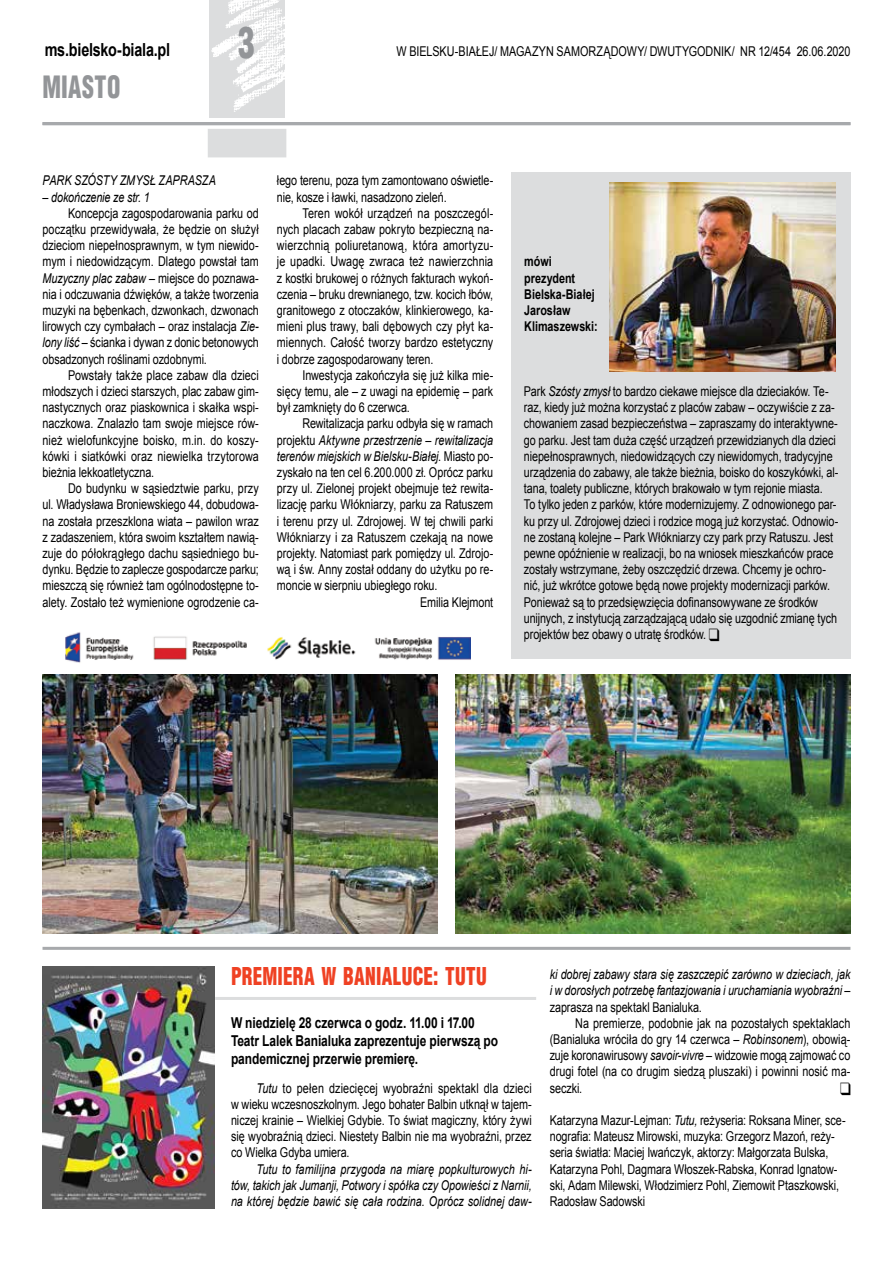
<style>
.page{position:relative;width:893px;height:1263px;background:#fff}
.page>*{position:absolute;margin:0;border:0;box-sizing:border-box;transform-origin:0 0}
.t1{font:900 42px "Switzerland Cond";color:#939598;scale:.8 1}
.t2{font:900 30px "Switzerland Cond";letter-spacing:.02em;color:#939598;scale:.8 1}
.t3{font:900 24px "Switzerland Cond";letter-spacing:.01em;color:#ef4123;scale:.8 1}
.t4{font:700 18px "Arial";letter-spacing:-.015em;color:#000;scale:.8 1}
.t5{font:700 15px/18px "Arial";letter-spacing:-.005em;color:#000;scale:.8 1}
.t6{font:13.5px/16.2px "Arial";letter-spacing:-.005em;color:#000;text-align:justify;scale:.8 1}
.t7{font:italic 13.5px/16.2px "Arial";letter-spacing:-.005em;color:#000;text-align:justify;scale:.8 1}
.t8{font:700 13.5px/16.2px "Arial";color:#000;scale:.8 1}
.s1{font-style:italic}
.s2{font-style:normal}
</style>
<div class="page">
<img style="left:209px;top:0;width:76px;height:117px">
<div style="left:208px;top:129px;width:78px;height:28px;background:#dcddde"></div>
<hr style="left:43px;top:122px;width:807px;height:3px;background:#a7a9ac">
<img style="left:43px;top:674px;width:394px;height:260px">
<img style="left:455px;top:674px;width:395px;height:260px">
<div style="left:511px;top:172px;width:339px;height:486px;background:#dcddde"></div>
<img style="left:43px;top:966px;width:172px;height:243px">
<hr style="left:215px;top:997px;width:321px;height:3px;background:#dcddde">
<hr style="left:43px;top:947px;width:807px;height:3px;background:#a7a9ac">
<img style="left:66px;top:632px;width:404px;height:31px">
<img style="left:609px;top:182px;width:226px;height:189px">
<h1 class="t1" style="left:238px;top:16px;width:22px">3</h1>
<h3 class="t4" style="left:45px;top:37px;width:158px">ms.bielsko-biala.pl</h3>
<p class="t6" style="left:396px;top:43px;width:569px">W BIELSKU-BIAŁEJ/ MAGAZYN SAMORZĄDOWY/ DWUTYGODNIK/ NR 12/454 26.06.2020</p>
<h2 class="t2" style="left:43px;top:68px;width:99px">MIASTO</h2>
<p class="t7" style="left:43px;top:172px;width:218px">PARK SZÓSTY ZMYSŁ ZAPRASZA</p>
<p class="t7" style="left:43px;top:189px;width:136px">– dokończenie ze str. 1</p>
<p class="t6" style="left:43px;top:205px;width:272px;text-indent:26px">Koncepcja zagospodarowania parku od początku przewidywała, że będzie on służył dzieciom niepełnosprawnym, w tym niewido&shy;mym i niedowidzącym. Dlatego powstał tam <span class="s1">Muzyczny plac zabaw</span> – miejsce do poznawa&shy;nia i odczuwania dźwięków, a także tworzenia muzyki na bębenkach, dzwonkach, dzwonach lirowych czy cymbałach – oraz instalacja <span class="s1">Zie&shy;lony liść</span> – ścianka i dywan z donic betonowych obsadzonych roślinami ozdobnymi.</p>
<p class="t6" style="left:43px;top:367px;width:272px;text-indent:26px">Powstały także place zabaw dla dzieci młodszych i dzieci starszych, plac zabaw gim&shy;nastycznych oraz piaskownica i skałka wspi&shy;naczkowa. Znalazło tam swoje miejsce rów&shy;nież wielofunkcyjne boisko, m.in. do koszy&shy;kówki i siatkówki oraz niewielka trzytorowa bieżnia lekkoatletyczna.</p>
<p class="t6" style="left:43px;top:480px;width:272px;text-indent:26px">Do budynku w sąsiedztwie parku, przy ul. Władysława Broniewskiego 44, dobudowa&shy;na została przeszklona wiata – pawilon wraz z zadaszeniem, która swoim kształtem nawią&shy;zuje do półokrągłego dachu sąsiedniego bu&shy;dynku. Będzie to zaplecze gospodarcze parku; mieszczą się również tam ogólnodostępne to&shy;alety. Zostało też wymienione ogrodzenie ca-</p>
<p class="t6" style="left:277px;top:172px;width:272px">łego terenu, poza tym zamontowano oświetle&shy;nie, kosze i ławki, nasadzono zieleń.</p>
<p class="t6" style="left:277px;top:205px;width:272px;text-indent:26px">Teren wokół urządzeń na poszczegól&shy;nych placach zabaw pokryto bezpieczną na&shy;wierzchnią poliuretanową, która amortyzu&shy;je upadki. Uwagę zwraca też nawierzchnia z kostki brukowej o różnych fakturach wykoń&shy;czenia – bruku drewnianego, tzw. kocich łbów, granitowego z otoczaków, klinkierowego, ka&shy;mieni plus trawy, bali dębowych czy płyt ka&shy;miennych. Całość tworzy bardzo estetyczny i dobrze zagospodarowany teren.</p>
<p class="t6" style="left:277px;top:367px;width:272px;text-indent:26px">Inwestycja zakończyła się już kilka mie&shy;sięcy temu, ale – z uwagi na epidemię – park był zamknięty do 6 czerwca.</p>
<p class="t6" style="left:302px;top:415px;width:240px">Rewitalizacja parku odbyła się w ramach</p>
<p class="t7" style="left:277px;top:432px;width:272px"><span class="s2">projektu</span> Aktywne przestrzenie – rewitalizacja</p>
<p class="t7" style="left:277px;top:448px;width:272px">terenów miejskich w Bielsku-Białej<span class="s2">. Miasto po-</span></p>
<p class="t6" style="left:277px;top:464px;width:272px">zyskało na ten cel 6.200.000 zł. Oprócz parku</p>
<p class="t6" style="left:277px;top:480px;width:272px">przy ul. Zielonej projekt obejmuje też rewita-</p>
<p class="t6" style="left:277px;top:496px;width:272px">lizację parku Włókniarzy, parku za Ratuszem</p>
<p class="t6" style="left:277px;top:513px;width:272px">i terenu przy ul. Zdrojowej. W tej chwili parki</p>
<p class="t6" style="left:277px;top:529px;width:272px">Włókniarzy i za Ratuszem czekają na nowe</p>
<p class="t6" style="left:277px;top:545px;width:272px">projekty. Natomiast park pomiędzy ul. Zdrojo-</p>
<p class="t6" style="left:277px;top:561px;width:272px">wą i św. Anny został oddany do użytku po re-</p>
<p class="t6" style="left:277px;top:577px;width:202px">moncie w sierpniu ubiegłego roku.</p>
<p class="t6" style="left:420px;top:594px;width:93px">Emilia Klejmont</p>
<p class="t8" style="left:524px;top:254px;width:93px">mówi prezydent<br>Bielska-Białej<br>Jarosław<br>Klimaszewski:</p>
<p class="t6" style="left:524px;top:383px;width:395px;text-align:left">Park <span class="s1">Szósty zmysł</span> to bardzo ciekawe miejsce dla dzieciaków. Te&shy;raz, kiedy już można korzystać z placów zabaw – oczywiście z za&shy;chowaniem zasad bezpieczeństwa – zapraszamy do interaktywne&shy;go parku. Jest tam duża część urządzeń przewidzianych dla dzieci niepełnosprawnych, niedowidzących czy niewidomych, tradycyjne urządzenia do zabawy, ale także bieżnia, boisko do koszykówki, al&shy;tana, toalety publiczne, których brakowało w tym rejonie miasta.<br>To tylko jeden z parków, które modernizujemy. Z odnowionego par&shy;ku przy ul. Zdrojowej dzieci i rodzice mogą już korzystać. Odnowio&shy;ne zostaną kolejne – Park Włókniarzy czy park przy Ratuszu. Jest pewne opóźnienie w realizacji, bo na wniosek mieszkańców prace zostały wstrzymane, żeby oszczędzić drzewa. Chcemy je ochro&shy;nić, już wkrótce gotowe będą nowe projekty modernizacji parków.<br>Ponieważ są to przedsięwzięcia dofinansowywane ze środków unijnych, z instytucją zarządzającą udało się uzgodnić zmianę tych projektów bez obawy o utratę środków. ❑</p>
<h3 class="t3" style="left:231px;top:961px;width:282px">PREMIERA W BANIALUCE: TUTU</h3>
<p class="t5" style="left:231px;top:1014px;width:335px">W niedzielę 28 czerwca o godz. 11.00 i 17.00<br>Teatr Lalek Banialuka zaprezentuje pierwszą po pandemicznej przerwie premierę.</p>
<p class="t6" style="left:231px;top:1080px;width:377px;text-indent:26px"><span class="s1">Tutu</span> to pełen dziecięcej wyobraźni spektakl dla dzieci w wieku wczesnoszkolnym. Jego bohater Balbin utknął w tajem&shy;niczej krainie – Wielkiej Gdybie. To świat magiczny, który żywi się wyobraźnią dzieci. Niestety Balbin nie ma wyobraźni, przez co Wielka Gdyba umiera.</p>
<p class="t7" style="left:231px;top:1161px;width:377px;text-indent:26px">Tutu to familijna przygoda na miarę popkulturowych hi&shy;tów, takich jak Jumanji, Potwory i spółka czy Opowieści z Narnii, na której będzie bawić się cała rodzina. Oprócz solidnej daw-</p>
<p class="t7" style="left:550px;top:966px;width:377px">ki dobrej zabawy stara się zaszczepić zarówno w dzieciach, jak i w dorosłych potrzebę fantazjowania i uruchamiania wyobraźni <span class="s2">– zaprasza na spektakl Banialuka.</span></p>
<p class="t6" style="left:550px;top:1015px;width:377px;text-indent:26px">Na premierze, podobnie jak na pozostałych spektaklach (Banialuka wróciła do gry 14 czerwca – <span class="s1">Robinsonem</span>), obowią&shy;zuje koronawirusowy <span class="s1">savoir-vivre</span> – widzowie mogą zajmować co drugi fotel (na co drugim siedzą pluszaki) i powinni nosić ma&shy;seczki.</p>
<p class="t6" style="left:550px;top:1112px;width:372px;text-align:left">Katarzyna Mazur-Lejman: <span class="s1">Tutu,</span> reżyseria: Roksana Miner, sce&shy;nografia: Mateusz Mirowski, muzyka: Grzegorz Mazoń, reży&shy;seria światła: Maciej Iwańczyk, aktorzy: Małgorzata Bulska, Katarzyna Pohl, Dagmara Włoszek-Rabska, Konrad Ignatow&shy;ski, Adam Milewski, Włodzimierz Pohl, Ziemowit Ptaszkowski, Radosław Sadowski</p>
</div>
